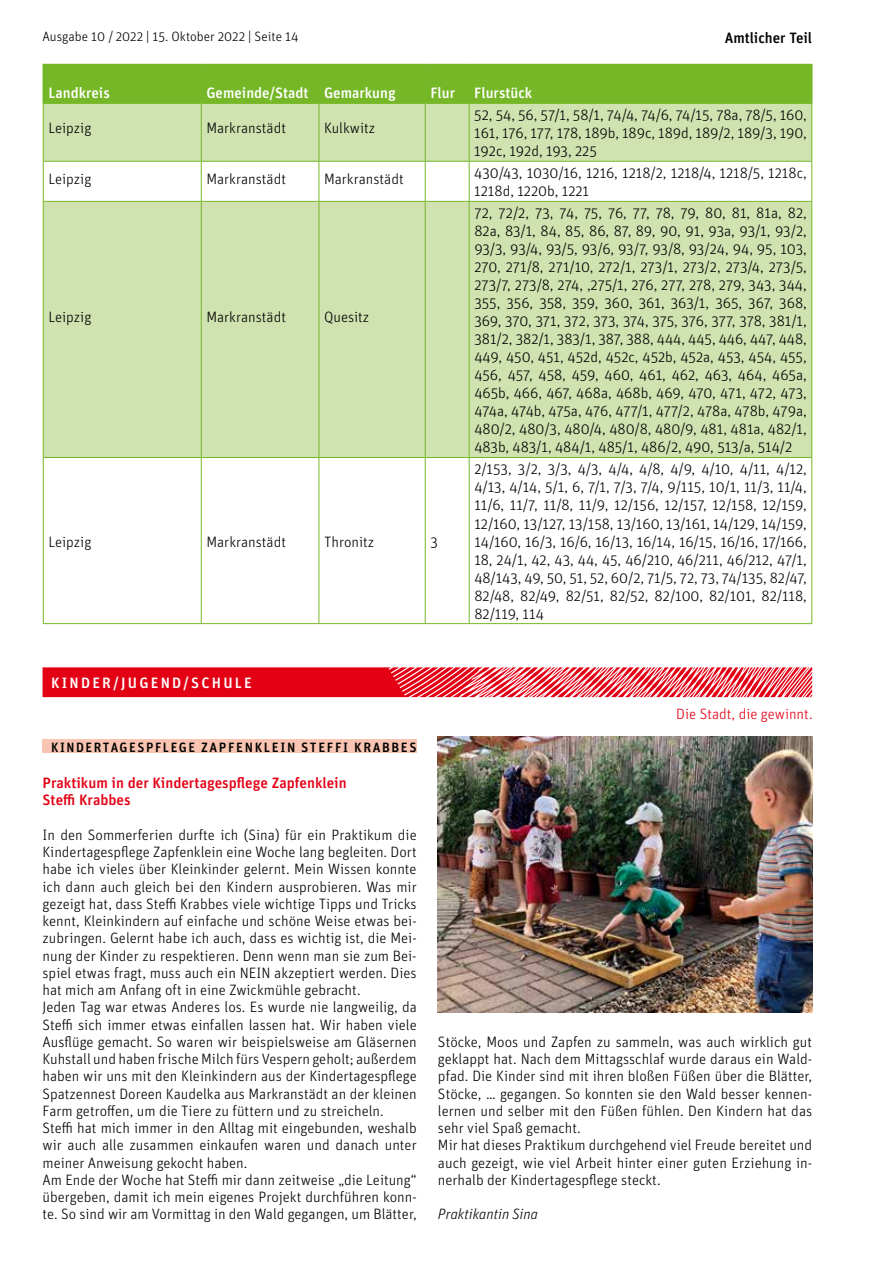
<style>
.page{position:relative;width:893px;height:1263px;background:#fff}
.page>*{position:absolute;margin:0;border:0;box-sizing:border-box;transform-origin:0 0}
.t1{font:300 15px/17.2px "Unit OT";color:#000;text-align:justify}
.t2{font:500 15px/17.2px "Unit OT";color:#e30015}
.t3{font:500 15px "Unit OT";color:#fff}
.t4{font:500 15px "Unit OT";letter-spacing:.15em;color:#fff}
.t5{font:300 15px "Unit OT";color:#e30015}
.t6{font:italic 300 15px "Unit OT";color:#000}
.t7{font:500 15px "Unit OT";color:#000}
.t8{font:500 13.5px "Unit OT";letter-spacing:.12em;color:#000}
.t9{font:300 13.5px "Unit OT";color:#000}
</style>
<div class="page">
<div style="left:44px;top:65px;width:767px;height:37px;background:#75b726"></div>
<div style="left:44px;top:104px;width:767px;height:57px;background:#d0e2b0"></div>
<svg style="left:44px;top:162px;width:767px;height:461px;fill:#d0e2b0"></svg>
<hr style="left:201px;top:65px;width:1px;height:37px;background:#75b726">
<hr style="left:318px;top:65px;width:2px;height:37px;background:#75b726">
<hr style="left:424px;top:65px;width:2px;height:37px;background:#75b726">
<hr style="left:468px;top:65px;width:2px;height:37px;background:#75b726">
<hr style="left:43px;top:104px;width:1px;height:57px;background:#75b726">
<hr style="left:201px;top:104px;width:1px;height:57px;background:#75b726">
<hr style="left:319px;top:104px;width:1px;height:57px;background:#75b726">
<hr style="left:425px;top:104px;width:1px;height:57px;background:#75b726">
<hr style="left:469px;top:104px;width:1px;height:57px;background:#75b726">
<hr style="left:811px;top:104px;width:1px;height:57px;background:#75b726">
<hr style="left:43px;top:161px;width:158px;height:1px;background:#75b726">
<hr style="left:43px;top:162px;width:1px;height:39px;background:#75b726">
<hr style="left:201px;top:161px;width:118px;height:1px;background:#75b726">
<hr style="left:201px;top:162px;width:1px;height:39px;background:#75b726">
<hr style="left:319px;top:161px;width:106px;height:1px;background:#75b726">
<hr style="left:319px;top:162px;width:1px;height:39px;background:#75b726">
<hr style="left:425px;top:161px;width:44px;height:1px;background:#75b726">
<hr style="left:425px;top:162px;width:1px;height:39px;background:#75b726">
<hr style="left:469px;top:161px;width:343px;height:1px;background:#75b726">
<hr style="left:469px;top:162px;width:1px;height:39px;background:#75b726">
<hr style="left:811px;top:162px;width:1px;height:39px;background:#75b726">
<hr style="left:43px;top:201px;width:158px;height:1px;background:#75b726">
<hr style="left:43px;top:202px;width:1px;height:255px;background:#75b726">
<hr style="left:201px;top:201px;width:118px;height:1px;background:#75b726">
<hr style="left:201px;top:202px;width:1px;height:255px;background:#75b726">
<hr style="left:319px;top:201px;width:106px;height:1px;background:#75b726">
<hr style="left:319px;top:202px;width:1px;height:255px;background:#75b726">
<hr style="left:425px;top:201px;width:44px;height:1px;background:#75b726">
<hr style="left:425px;top:202px;width:1px;height:255px;background:#75b726">
<hr style="left:469px;top:201px;width:343px;height:1px;background:#75b726">
<hr style="left:469px;top:202px;width:1px;height:255px;background:#75b726">
<hr style="left:811px;top:202px;width:1px;height:255px;background:#75b726">
<hr style="left:43px;top:457px;width:158px;height:1px;background:#75b726">
<hr style="left:43px;top:458px;width:1px;height:165px;background:#75b726">
<hr style="left:201px;top:457px;width:118px;height:1px;background:#75b726">
<hr style="left:201px;top:458px;width:1px;height:165px;background:#75b726">
<hr style="left:319px;top:457px;width:106px;height:1px;background:#75b726">
<hr style="left:319px;top:458px;width:1px;height:165px;background:#75b726">
<hr style="left:425px;top:457px;width:44px;height:1px;background:#75b726">
<hr style="left:425px;top:458px;width:1px;height:165px;background:#75b726">
<hr style="left:469px;top:457px;width:343px;height:1px;background:#75b726">
<hr style="left:469px;top:458px;width:1px;height:165px;background:#75b726">
<hr style="left:811px;top:458px;width:1px;height:165px;background:#75b726">
<hr style="left:43px;top:623px;width:158px;height:1px;background:#75b726">
<hr style="left:201px;top:623px;width:118px;height:1px;background:#75b726">
<hr style="left:319px;top:623px;width:106px;height:1px;background:#75b726">
<hr style="left:425px;top:623px;width:44px;height:1px;background:#75b726">
<hr style="left:469px;top:623px;width:343px;height:1px;background:#75b726">
<hr style="left:43px;top:64px;width:158px;height:1px;background:#75b726">
<hr style="left:43px;top:65px;width:1px;height:37px;background:#75b726">
<hr style="left:201px;top:64px;width:118px;height:1px;background:#75b726">
<hr style="left:319px;top:64px;width:106px;height:1px;background:#75b726">
<hr style="left:425px;top:64px;width:44px;height:1px;background:#75b726">
<hr style="left:469px;top:64px;width:344px;height:1px;background:#75b726">
<hr style="left:811px;top:65px;width:2px;height:37px;background:#75b726">
<hr style="left:43px;top:102px;width:158px;height:2px;background:#75b726">
<hr style="left:201px;top:102px;width:118px;height:2px;background:#75b726">
<hr style="left:319px;top:102px;width:106px;height:2px;background:#75b726">
<hr style="left:425px;top:102px;width:44px;height:2px;background:#75b726">
<hr style="left:469px;top:102px;width:344px;height:2px;background:#75b726">
<div style="left:43px;top:739px;width:374px;height:14px;background:#f9c4b1"></div>
<svg style="left:43px;top:667px;width:769px;height:30px;background:#e93a4a"></svg>
<img style="left:438px;top:736px;width:374px;height:276px">
<p class="t9" style="left:43px;top:29px;width:257px">Ausgabe 10 / 2022 | 15. Oktober 2022 | Seite 14</p>
<p class="t7" style="left:725px;top:28px;width:89px">Amtlicher Teil</p>
<p class="t3" style="left:48px;top:84px;width:63px">Landkreis</p>
<p class="t3" style="left:206px;top:84px;width:191px">Gemeinde/Stadt Gemarkung</p>
<p class="t3" style="left:430px;top:84px;width:26px">Flur</p>
<p class="t3" style="left:474px;top:84px;width:60px">Flurstück</p>
<p class="t1" style="left:48px;top:119px;width:44px">Leipzig</p>
<p class="t1" style="left:206px;top:119px;width:81px">Markranstädt</p>
<p class="t1" style="left:324px;top:119px;width:53px">Kulkwitz</p>
<p class="t1" style="left:474px;top:106px;width:334px;line-height:18px">52, 54, 56, 57/1, 58/1, 74/4, 74/6, 74/15, 78a, 78/5, 160, 161, 176, 177, 178, 189b, 189c, 189d, 189/2, 189/3, 190, 192c, 192d, 193, 225</p>
<p class="t1" style="left:48px;top:171px;width:44px">Leipzig</p>
<p class="t1" style="left:206px;top:171px;width:81px">Markranstädt</p>
<p class="t1" style="left:324px;top:171px;width:81px">Markranstädt</p>
<p class="t1" style="left:474px;top:164px;width:334px;line-height:18px">430/43, 1030/16, 1216, 1218/2, 1218/4, 1218/5, 1218c,<br>1218d, 1220b, 1221</p>
<p class="t1" style="left:48px;top:309px;width:44px">Leipzig</p>
<p class="t1" style="left:206px;top:309px;width:81px">Markranstädt</p>
<p class="t1" style="left:324px;top:309px;width:47px">Quesitz</p>
<p class="t1" style="left:48px;top:533px;width:44px">Leipzig</p>
<p class="t1" style="left:206px;top:533px;width:81px">Markranstädt</p>
<p class="t1" style="left:324px;top:533px;width:52px">Thronitz</p>
<p class="t1" style="left:430px;top:533px;width:9px">3</p>
<p class="t4" style="left:51px;top:673px;width:202px">KINDER/JUGEND/SCHULE</p>
<p class="t1" style="left:474px;top:204px;width:334px;line-height:18px">72, 72/2, 73, 74, 75, 76, 77, 78, 79, 80, 81, 81a, 82, 82a, 83/1, 84, 85, 86, 87, 89, 90, 91, 93a, 93/1, 93/2, 93/3, 93/4, 93/5, 93/6, 93/7, 93/8, 93/24, 94, 95, 103, 270, 271/8, 271/10, 272/1, 273/1, 273/2, 273/4, 273/5, 273/7, 273/8, 274, ,275/1, 276, 277, 278, 279, 343, 344, 355, 356, 358, 359, 360, 361, 363/1, 365, 367, 368, 369, 370, 371, 372, 373, 374, 375, 376, 377, 378, 381/1, 381/2, 382/1, 383/1, 387, 388, 444, 445, 446, 447, 448, 449, 450, 451, 452d, 452c, 452b, 452a, 453, 454, 455, 456, 457, 458, 459, 460, 461, 462, 463, 464, 465a, 465b, 466, 467, 468a, 468b, 469, 470, 471, 472, 473, 474a, 474b, 475a, 476, 477/1, 477/2, 478a, 478b, 479a, 480/2, 480/3, 480/4, 480/8, 480/9, 481, 481a, 482/1, 483b, 483/1, 484/1, 485/1, 486/2, 490, 513/a, 514/2</p>
<p class="t1" style="left:474px;top:460px;width:334px;line-height:18px">2/153, 3/2, 3/3, 4/3, 4/4, 4/8, 4/9, 4/10, 4/11, 4/12, 4/13, 4/14, 5/1, 6, 7/1, 7/3, 7/4, 9/115, 10/1, 11/3, 11/4, 11/6, 11/7, 11/8, 11/9, 12/156, 12/157, 12/158, 12/159, 12/160, 13/127, 13/158, 13/160, 13/161, 14/129, 14/159, 14/160, 16/3, 16/6, 16/13, 16/14, 16/15, 16/16, 17/166, 18, 24/1, 42, 43, 44, 45, 46/210, 46/211, 46/212, 47/1, 48/143, 49, 50, 51, 52, 60/2, 71/5, 72, 73, 74/135, 82/47, 82/48, 82/49, 82/51, 82/52, 82/100, 82/101, 82/118, 82/119, 114</p>
<p class="t5" style="left:676px;top:705px;width:138px">Die Stadt, die gewinnt.</p>
<p class="t8" style="left:51px;top:739px;width:367px">KINDERTAGESPFLEGE ZAPFENKLEIN STEFFI KRABBES</p>
<p class="t2" style="left:43px;top:774px;width:306px">Praktikum in der Kindertagespflege Zapfenklein<br>Steffi Krabbes</p>
<p class="t1" style="left:43px;top:826px;width:376px;text-align:left">In den Sommerferien durfte ich (Sina) für ein Praktikum die Kindertagespflege Zapfenklein eine Woche lang begleiten. Dort habe ich vieles über Kleinkinder gelernt. Mein Wissen konnte ich dann auch gleich bei den Kindern ausprobieren. Was mir gezeigt hat, dass Steffi Krabbes viele wichtige Tipps und Tricks kennt, Kleinkindern auf einfache und schöne Weise etwas bei&shy;zubringen. Gelernt habe ich auch, dass es wichtig ist, die Mei&shy;nung der Kinder zu respektieren. Denn wenn man sie zum Bei&shy;spiel etwas fragt, muss auch ein NEIN akzeptiert werden. Dies hat mich am Anfang oft in eine Zwickmühle gebracht.<br>Jeden Tag war etwas Anderes los. Es wurde nie langweilig, da Steffi sich immer etwas einfallen lassen hat. Wir haben viele Ausflüge gemacht. So waren wir beispielsweise am Gläsernen Kuhstall und haben frische Milch fürs Vespern geholt; außerdem haben wir uns mit den Kleinkindern aus der Kindertagespflege Spatzennest Doreen Kaudelka aus Markranstädt an der kleinen Farm getroffen, um die Tiere zu füttern und zu streicheln.<br>Steffi hat mich immer in den Alltag mit eingebunden, weshalb wir auch alle zusammen einkaufen waren und danach unter meiner Anweisung gekocht haben.<br>Am Ende der Woche hat Steffi mir dann zeitweise „die Leitung“ übergeben, damit ich mein eigenes Projekt durchführen konn&shy;te. So sind wir am Vormittag in den Wald gegangen, um Blätter,</p>
<p class="t1" style="left:438px;top:1033px;width:376px;text-align:left">Stöcke, Moos und Zapfen zu sammeln, was auch wirklich gut geklappt hat. Nach dem Mittagsschlaf wurde daraus ein Wald&shy;pfad. Die Kinder sind mit ihren bloßen Füßen über die Blätter, Stöcke, … gegangen. So konnten sie den Wald besser kennen&shy;lernen und selber mit den Füßen fühlen. Den Kindern hat das sehr viel Spaß gemacht.<br>Mir hat dieses Praktikum durchgehend viel Freude bereitet und auch gezeigt, wie viel Arbeit hinter einer guten Erziehung in&shy;nerhalb der Kindertagespflege steckt.</p>
<p class="t6" style="left:438px;top:1206px;width:102px">Praktikantin Sina</p>
</div>
